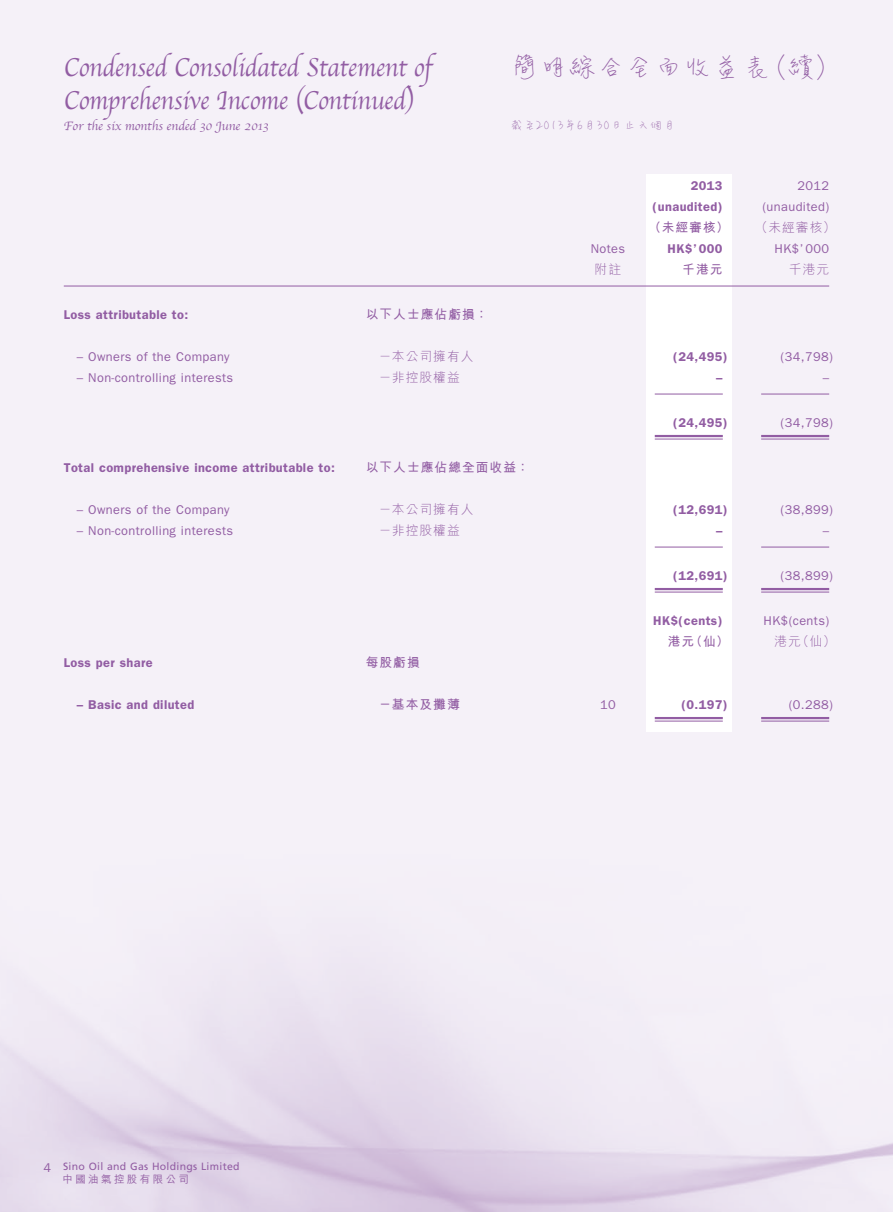
<style>
.page{position:relative;width:893px;height:1212px;background:#f5f1f8}
.page>*{position:absolute;margin:0;border:0;box-sizing:border-box;transform-origin:0 0}
.t1{font:300 28.5px "M Ling Wai FHK";letter-spacing:.01em;color:#925da3}
.t2{font:27px/33px "Apple Chancery";letter-spacing:-.005em;color:#925da3;scale:.9 1}
.t3{font:12.75px "ITC Franklin Gothic Std";letter-spacing:.03em;color:#925da3}
.t4{font:600 12.75px "ITC Franklin Gothic Std";letter-spacing:.03em;color:#925da3}
.t5{font:700 12.75px "M Hei HK";letter-spacing:.08em;color:#925da3}
.t6{font:300 12.75px "M Hei HK";letter-spacing:.08em;color:#925da3}
.t7{font:12.75px "Apple Chancery";letter-spacing:-.005em;color:#925da3}
.t8{font:300 12.75px "M Ling Wai FHK";letter-spacing:-.005em;color:#925da3}
.t9{font:10.5px "Frutiger LT Std";letter-spacing:.03em;color:#925da3}
.t10{font:500 10.5px "M Hei HK";letter-spacing:.23em;color:#925da3}
.s1{font-family:"ITC Franklin Gothic Std";font-size:12.75px}
</style>
<div class="page">
<img style="left:0;top:174px;width:893px;height:1038px">
<div style="left:646px;top:174px;width:85px;height:557px;background:#fff"></div>
<hr style="left:64px;top:286px;width:765px;height:1px;background:#925da3">
<hr style="left:655px;top:394px;width:68px;height:1px;background:#925da3">
<hr style="left:761px;top:394px;width:68px;height:1px;background:#925da3">
<hr style="left:655px;top:435px;width:68px;height:2px;background:#925da3">
<hr style="left:655px;top:439px;width:68px;height:1px;background:#925da3">
<hr style="left:761px;top:435px;width:68px;height:2px;background:#925da3">
<hr style="left:761px;top:439px;width:68px;height:1px;background:#925da3">
<hr style="left:655px;top:547px;width:68px;height:1px;background:#925da3">
<hr style="left:761px;top:547px;width:68px;height:1px;background:#925da3">
<hr style="left:655px;top:588px;width:68px;height:2px;background:#925da3">
<hr style="left:655px;top:592px;width:68px;height:1px;background:#925da3">
<hr style="left:761px;top:588px;width:68px;height:2px;background:#925da3">
<hr style="left:761px;top:592px;width:68px;height:1px;background:#925da3">
<hr style="left:655px;top:717px;width:68px;height:2px;background:#925da3">
<hr style="left:655px;top:721px;width:68px;height:1px;background:#925da3">
<hr style="left:761px;top:717px;width:68px;height:2px;background:#925da3">
<hr style="left:761px;top:721px;width:68px;height:1px;background:#925da3">
<h2 class="t2" style="left:64px;top:51px;width:410px">Condensed Consolidated Statement of<br>Comprehensive Income (Continued)</h2>
<p class="t7" style="left:64px;top:115px;width:207px">For the six months ended 30 June 2013</p>
<h1 class="t1" style="left:510px;top:48px;width:335px">簡明綜合全面收益表（續）</h1>
<p class="t8" style="left:510px;top:116px;width:167px">截至2013年6月30日止六個月</p>
<p class="t4" style="left:691px;top:178px;width:33px">2013</p>
<p class="t3" style="left:797px;top:178px;width:33px">2012</p>
<p class="t4" style="left:653px;top:199px;width:71px">(unaudited)</p>
<p class="t3" style="left:762px;top:199px;width:68px">(unaudited)</p>
<p class="t5" style="left:649px;top:218px;width:82px">（未經審核）</p>
<p class="t6" style="left:755px;top:218px;width:82px">（未經審核）</p>
<p class="t3" style="left:591px;top:241px;width:36px">Notes</p>
<p class="t4" style="left:668px;top:241px;width:56px">HK$’ 000</p>
<p class="t3" style="left:775px;top:241px;width:56px">HK$’ 000</p>
<p class="t6" style="left:595px;top:260px;width:28px">附註</p>
<p class="t5" style="left:682px;top:260px;width:42px">千港元</p>
<p class="t6" style="left:789px;top:260px;width:42px">千港元</p>
<p class="t4" style="left:64px;top:307px;width:126px">Loss attributable to:</p>
<p class="t5" style="left:366px;top:305px;width:124px">以下人士應佔虧損：</p>
<p class="t3" style="left:77px;top:349px;width:154px">– Owners of the Company</p>
<p class="t6" style="left:379px;top:347px;width:96px">－本公司擁有人</p>
<p class="t4" style="left:673px;top:349px;width:56px">(24,495)</p>
<p class="t3" style="left:781px;top:349px;width:54px">(34,798)</p>
<p class="t3" style="left:77px;top:370px;width:158px">– Non-controlling interests</p>
<p class="t6" style="left:379px;top:368px;width:82px">－非控股權益</p>
<p class="t4" style="left:716px;top:370px;width:8px">–</p>
<p class="t3" style="left:823px;top:370px;width:8px">–</p>
<p class="t4" style="left:673px;top:415px;width:56px">(24,495)</p>
<p class="t3" style="left:781px;top:415px;width:54px">(34,798)</p>
<p class="t4" style="left:64px;top:460px;width:273px">Total comprehensive income attributable to:</p>
<p class="t5" style="left:366px;top:458px;width:165px">以下人士應佔總全面收益：</p>
<p class="t3" style="left:77px;top:502px;width:154px">– Owners of the Company</p>
<p class="t6" style="left:379px;top:500px;width:96px">－本公司擁有人</p>
<p class="t4" style="left:673px;top:502px;width:56px">(12,691)</p>
<p class="t3" style="left:781px;top:502px;width:54px">(38,899)</p>
<p class="t3" style="left:77px;top:523px;width:158px">– Non-controlling interests</p>
<p class="t6" style="left:379px;top:521px;width:82px">－非控股權益</p>
<p class="t4" style="left:716px;top:523px;width:8px">–</p>
<p class="t3" style="left:823px;top:523px;width:8px">–</p>
<p class="t4" style="left:673px;top:568px;width:56px">(12,691)</p>
<p class="t3" style="left:781px;top:568px;width:54px">(38,899)</p>
<p class="t4" style="left:653px;top:613px;width:71px">HK$(cents)</p>
<p class="t3" style="left:763px;top:613px;width:67px">HK$(cents)</p>
<p class="t5" style="left:668px;top:632px;width:63px">港元（仙）</p>
<p class="t6" style="left:774px;top:632px;width:63px">港元（仙）</p>
<p class="t4" style="left:64px;top:655px;width:90px">Loss per share</p>
<p class="t5" style="left:366px;top:653px;width:56px">每股虧損</p>
<p class="t4" style="left:77px;top:697px;width:119px">– Basic and diluted</p>
<p class="t5" style="left:379px;top:695px;width:82px">－基本及攤薄</p>
<p class="t3" style="left:600px;top:697px;width:17px">10</p>
<p class="t4" style="left:681px;top:697px;width:48px">(0.197)</p>
<p class="t3" style="left:789px;top:697px;width:46px">(0.288)</p>
<p class="t9" style="left:43px;top:1160px;width:198px"><span class="s1">4</span> Sino Oil and Gas Holdings Limited</p>
<p class="t10" style="left:62px;top:1172px;width:128px">中國油氣控股有限公司</p>
</div>
